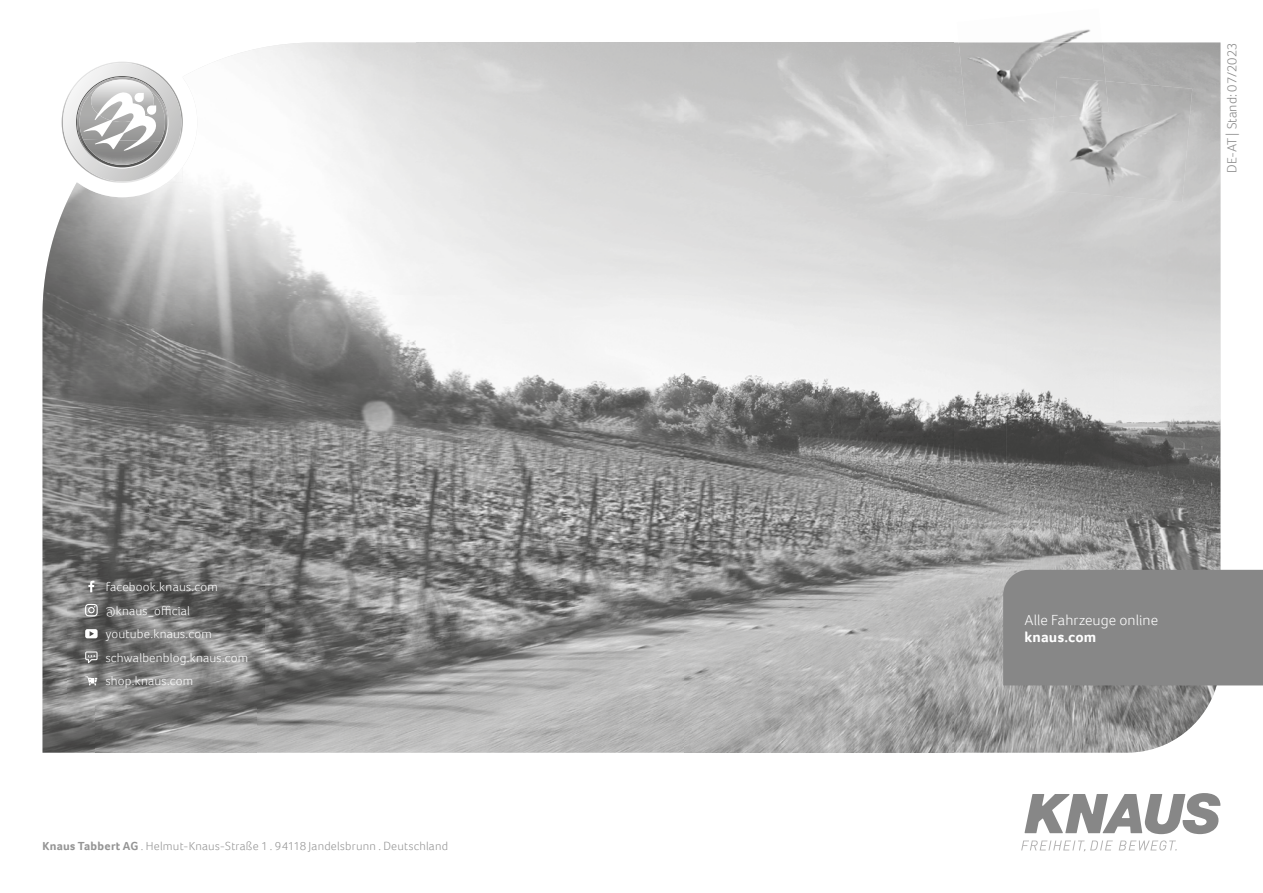
<style>
.page{position:relative;width:1263px;height:893px;background:#fff}
.page>*{position:absolute;margin:0;border:0;box-sizing:border-box;transform-origin:0 0}
.t1{font:300 15px "Foco";letter-spacing:.005em;color:#fff}
.t2{font:700 15px "Foco";letter-spacing:.01em;color:#fff}
.t3{font:300 13.5px "Foco";color:#878787}
.t4{font:300 12.75px/23.5px "Foco";letter-spacing:.015em;color:#fff}
.t5{font:300 12px "Foco";letter-spacing:.02em;color:#949494}
.s1{font-weight:700}
</style>
<div class="page">
<svg style="left:43px;top:183px;width:106px;height:417px;background:#828281"></svg>
<img style="left:149px;top:43px;width:804px;height:557px">
<img style="left:953px;top:43px;width:53px;height:710px">
<img style="left:1006px;top:126px;width:54px;height:627px">
<img style="left:1167px;top:93px;width:53px;height:651px">
<img style="left:62px;top:183px;width:16px;height:31px">
<img style="left:1060px;top:202px;width:53px;height:551px">
<img style="left:1113px;top:202px;width:54px;height:551px">
<img style="left:43px;top:600px;width:53px;height:153px">
<img style="left:257px;top:600px;width:696px;height:153px">
<img style="left:96px;top:704px;width:161px;height:49px">
<img style="left:67px;top:563px;width:197px;height:141px">
<svg style="left:85px;top:629px;width:13px;height:9px"></svg>
<svg style="left:88px;top:581px;width:6px;height:11px"></svg>
<svg style="left:85px;top:604px;width:13px;height:12px"></svg>
<svg style="left:85px;top:651px;width:13px;height:12px"></svg>
<svg style="left:85px;top:676px;width:12px;height:9px"></svg>
<div style="left:47px;top:47px;width:150px;height:150px;background:#fff;border-radius:50%"></div>
<svg style="left:62px;top:62px;width:121px;height:121px"></svg>
<img style="left:1047px;top:81px;width:145px;height:121px">
<img style="left:957px;top:29px;width:145px;height:14px">
<img style="left:959px;top:43px;width:146px;height:83px">
<img style="left:1053px;top:77px;width:55px;height:40px">
<svg style="left:1119px;top:840px;width:58px;height:10px"></svg>
<svg style="left:1021px;top:840px;width:92px;height:12px"></svg>
<svg style="left:1024px;top:793px;width:196px;height:41px"></svg>
<div style="left:1003px;top:570px;width:260px;height:115px;background:#878787"></div>
<p class="t4" style="left:106px;top:575px;width:114px">facebook.knaus.com @knaus_official</p>
<p class="t4" style="left:106px;top:646px;width:144px">schwalbenblog.knaus.com shop.knaus.com</p>
<p class="t4" style="left:106px;top:622px;width:108px">youtube.knaus.com</p>
<p class="t5" style="left:43px;top:838px;width:407px"><span class="s1">Knaus Tabbert AG</span> . Helmut-Knaus-Straße 1 . 94118 Jandelsbrunn . Deutschland</p>
<p class="t3" style="left:1223px;top:173px;width:131px;rotate:-90deg">DE-AT | Stand: 07/2023</p>
<p class="t1" style="left:1024px;top:610px;width:135px">Alle Fahrzeuge online</p>
<p class="t2" style="left:1024px;top:627px;width:73px">knaus.com</p>
</div>
